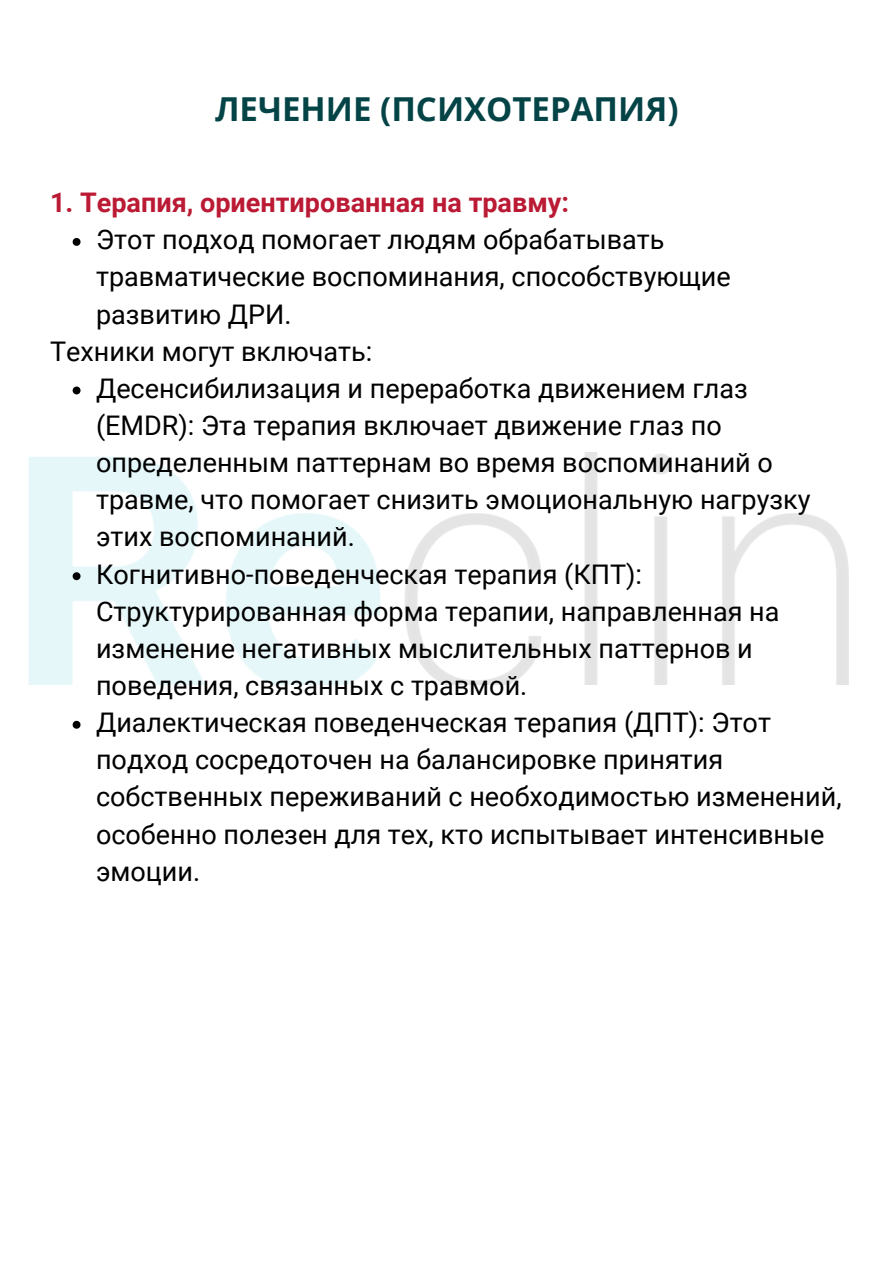
<style>
.page{position:relative;width:894px;height:1264px;background:#fff}
.page>*{position:absolute;margin:0;border:0;box-sizing:border-box;transform-origin:0 0}
.t1{font:700 33px "Open Sans";color:#044447}
.t2{font:27px/37.2px "Roboto";color:#000}
.t3{font:700 27px "Roboto";color:#bb1a34}
</style>
<div class="page">
<img style="left:28px;top:452px;width:819px;height:232px">
<svg style="left:73px;top:238px;width:7px;height:8px"></svg>
<svg style="left:73px;top:386px;width:7px;height:8px"></svg>
<svg style="left:73px;top:572px;width:7px;height:8px"></svg>
<svg style="left:73px;top:720px;width:7px;height:8px"></svg>
<p class="t1" style="left:215px;top:86px;width:465px">ЛЕЧЕНИЕ (ПСИХОТЕРАПИЯ)</p>
<h1 class="t3" style="left:50px;top:187px;width:520px">1. Терапия, ориентированная на травму:</h1>
<h2 class="t2" style="left:96px;top:221px;width:636px">Этот подход помогает людям обрабатывать травматические воспоминания, способствующие развитию ДРИ.</h2>
<p class="t2" style="left:50px;top:333px;width:323px">Техники могут включать:</p>
<p class="t2" style="left:96px;top:370px;width:715px">Десенсибилизация и переработка движением глаз (EMDR): Эта терапия включает движение глаз по определенным паттернам во время воспоминаний о травме, что помогает снизить эмоциональную нагрузку этих воспоминаний.</p>
<p class="t2" style="left:96px;top:555px;width:684px">Когнитивно-поведенческая терапия (КПТ):<br>Структурированная форма терапии, направленная на изменение негативных мыслительных паттернов и поведения, связанных с травмой.</p>
<p class="t2" style="left:96px;top:704px;width:746px">Диалектическая поведенческая терапия (ДПТ): Этот подход сосредоточен на балансировке принятия собственных переживаний с необходимостью изменений, особенно полезен для тех, кто испытывает интенсивные эмоции.</p>
</div>
